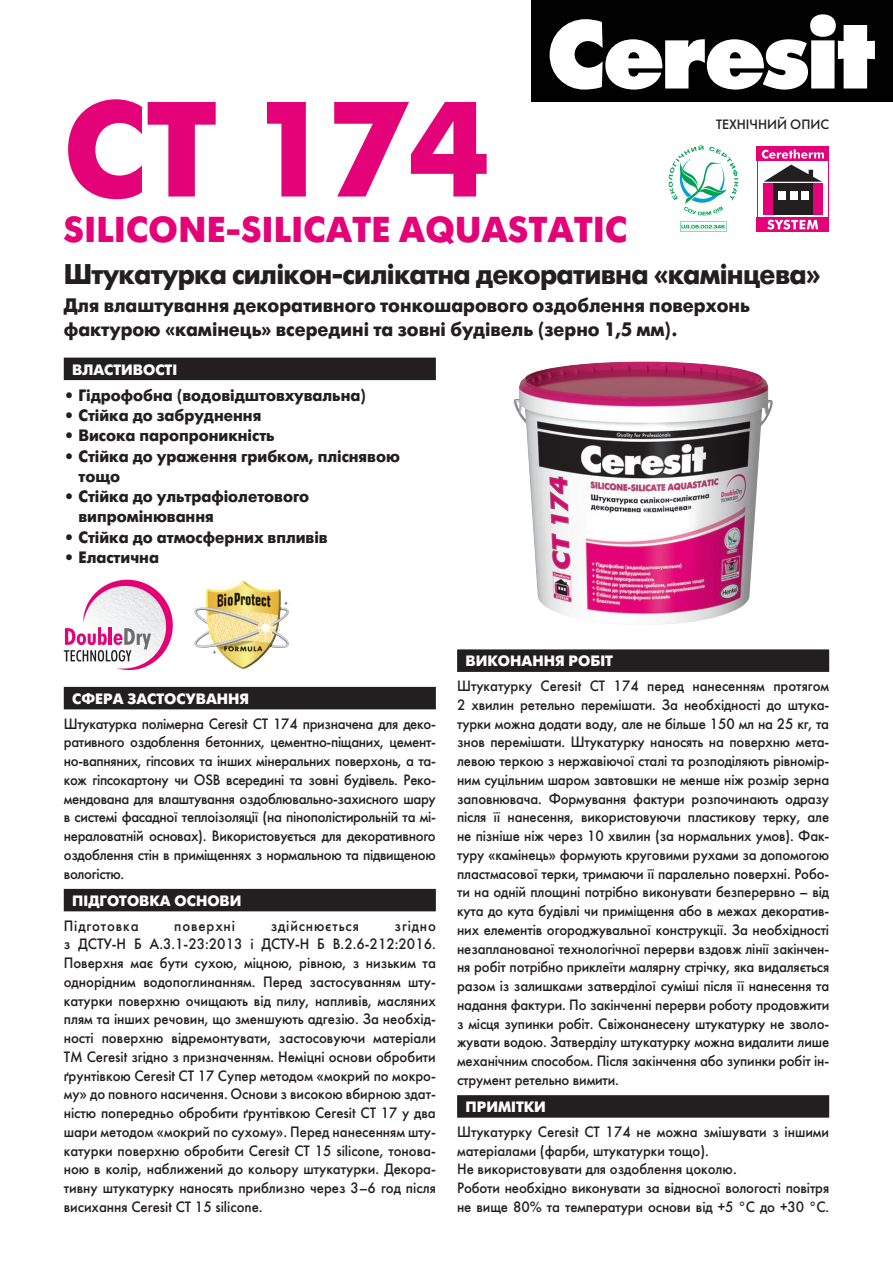
<style>
.page{position:relative;width:893px;height:1263px;background:#fff}
.page>*{position:absolute;margin:0;border:0;box-sizing:border-box;transform-origin:0 0}
.t1{font:700 135px "Futura Futuris";color:#e40278}
.t2{font:700 36px "Futura Futuris";letter-spacing:.01em;color:#e40278}
.t3{font:700 28.5px "Futura Futuris";letter-spacing:-.025em;color:#231f20;scale:.95 1}
.t4{font:700 19.5px/24px "Futura Futuris";color:#231f20;scale:.95 1}
.t5{font:700 16.5px/20.2px "Futura Futuris";color:#231f20;scale:.95 1}
.t6{font:15px/18.8px "Futura Futuris";color:#231f20;text-align:justify;scale:.95 1}
.t7{font:700 15px "Futura Futuris";color:#fff}
.t8{font:15px "Futura Futuris";letter-spacing:.06em;color:#231f20;scale:.95 1}
.t9{font:13.5px "Futura Futuris";color:#231f20}
</style>
<div class="page">
<div style="left:64px;top:358px;width:372px;height:22px;background:#231f20"></div>
<div style="left:64px;top:687px;width:372px;height:22px;background:#231f20"></div>
<div style="left:64px;top:889px;width:372px;height:22px;background:#231f20"></div>
<svg style="left:64px;top:580px;width:109px;height:90px"></svg>
<img style="left:194px;top:581px;width:95px;height:88px">
<div style="left:457px;top:649px;width:372px;height:23px;background:#231f20"></div>
<div style="left:457px;top:1095px;width:372px;height:23px;background:#231f20"></div>
<img style="left:513px;top:361px;width:260px;height:264px">
<div style="left:757px;top:147px;width:72px;height:14px;background:#e40278"></div>
<div style="left:757px;top:217px;width:72px;height:15px;background:#e40278"></div>
<div style="left:764px;top:183px;width:9px;height:32px;background:#e40278"></div>
<div style="left:813px;top:183px;width:9px;height:32px;background:#e40278"></div>
<div style="left:773px;top:183px;width:40px;height:32px;background:#231f20"></div>
<svg style="left:764px;top:165px;width:58px;height:17px"></svg>
<div style="left:779px;top:191px;width:7px;height:9px;background:#fff"></div>
<div style="left:790px;top:191px;width:7px;height:9px;background:#fff"></div>
<div style="left:801px;top:191px;width:7px;height:9px;background:#fff"></div>
<hr style="left:757px;top:161px;width:1px;height:57px;background:#e40278">
<hr style="left:828px;top:161px;width:1px;height:57px;background:#e40278">
<svg style="left:762px;top:149px;width:62px;height:10px"></svg>
<svg style="left:767px;top:220px;width:51px;height:10px"></svg>
<svg style="left:668px;top:145px;width:70px;height:70px"></svg>
<svg style="left:680px;top:221px;width:46px;height:11px"></svg>
<div style="left:531px;top:0;width:362px;height:101px;background:#010101"></div>
<svg style="left:550px;top:14px;width:325px;height:76px"></svg>
<h1 class="t1" style="left:64px;top:70px;width:427px">CT 174</h1>
<h2 class="t2" style="left:64px;top:208px;width:565px">SILICONE-SILICATE AQUASTATIC</h2>
<h3 class="t3" style="left:64px;top:257px;width:798px">Штукатурка силікон-силікатна декоративна «камінцева»</h3>
<h3 class="t4" style="left:64px;top:293px;width:724px">Для влаштування декоративного тонкошарового оздоблення поверхонь фактурою «камінець» всередині та зовні будівель (зерно 1,5 мм).</h3>
<p class="t9" style="left:716px;top:116px;width:115px">ТЕХНІЧНИЙ ОПИС</p>
<p class="t7" style="left:72px;top:360px;width:106px">ВЛАСТИВОСТІ</p>
<p class="t5" style="left:64px;top:385px;width:320px">• Гідрофобна (водовідштовхувальна)</p>
<p class="t5" style="left:64px;top:406px;width:209px">• Стійка до забруднення</p>
<p class="t5" style="left:64px;top:426px;width:223px">• Висока паропроникність</p>
<p class="t5" style="left:78px;top:446px;width:340px;text-indent:-15px">• Стійка до ураження грибком, пліснявою тощо</p>
<p class="t5" style="left:78px;top:487px;width:244px;text-indent:-15px">• Стійка до ультрафіолетового випромінювання</p>
<p class="t5" style="left:64px;top:527px;width:279px">• Стійка до атмосферних впливів</p>
<p class="t5" style="left:64px;top:547px;width:102px">• Еластична</p>
<p class="t7" style="left:72px;top:690px;width:178px">СФЕРА ЗАСТОСУВАННЯ</p>
<p class="t6" style="left:64px;top:714px;width:393px">Штукатурка полімерна Ceresit СТ 174 призначена для деко&shy;ративного оздоблення бетонних, цементно-піщаних, цемент&shy;но-вапняних, гіпсових та інших мінеральних поверхонь, а та&shy;кож гіпсокартону чи OSB всередині та зовні будівель. Реко&shy;мендована для влаштування оздоблювально-захисного шару в системі фасадної теплоізоляції (на пінополістирольній та мі&shy;нераловатній основах). Використовується для декоративного оздоблення стін в приміщеннях з нормальною та підвищеною вологістю.</p>
<p class="t7" style="left:72px;top:892px;width:171px">ПІДГОТОВКА ОСНОВИ</p>
<p class="t8" style="left:64px;top:916px;width:80px">Підготовка</p>
<p class="t8" style="left:174px;top:916px;width:65px">поверхні</p>
<p class="t8" style="left:271px;top:916px;width:94px">здійснюється</p>
<p class="t6" style="left:64px;top:916px;width:393px;text-indent:331px">згідно з ДСТУ-Н Б А.3.1-23:2013 і ДСТУ-Н Б В.2.6-212:2016.<br>Поверхня має бути сухою, міцною, рівною, з низьким та однорідним водопоглинанням. Перед застосуванням шту&shy;катурки поверхню очищають від пилу, напливів, масляних плям та інших речовин, що зменшують адгезію. За необхід&shy;ності поверхню відремонтувати, застосовуючи матеріали ТМ Ceresit згідно з призначенням. Неміцні основи обробити ґрунтівкою Ceresit СТ 17 Супер методом «мокрий по мокро&shy;му» до повного насичення. Основи з високою вбирною здат&shy;ністю попередньо обробити ґрунтівкою Ceresit СТ 17 у два шари методом «мокрий по сухому». Перед нанесенням шту&shy;катурки поверхню обробити Ceresit СТ 15 silicone, тонова&shy;ною в колір, наближений до кольору штукатурки. Декора&shy;тивну штукатурку наносять приблизно через 3–6 год після висихання Ceresit СТ 15 silicone.</p>
<p class="t7" style="left:466px;top:652px;width:149px">ВИКОНАННЯ РОБІТ</p>
<p class="t6" style="left:457px;top:677px;width:393px">Штукатурку Ceresit CT 174 перед нанесенням протягом 2 хвилин ретельно перемішати. За необхідності до штука&shy;турки можна додати воду, але не більше 150 мл на 25 кг, та знов перемішати. Штукатурку наносять на поверхню мета&shy;левою теркою з нержавіючої сталі та розподіляють рівномір&shy;ним суцільним шаром завтовшки не менше ніж розмір зерна заповнювача. Формування фактури розпочинають одразу після її нанесення, використовуючи пластикову терку, але не пізніше ніж через 10 хвилин (за нормальних умов). Фак&shy;туру «камінець» формують круговими рухами за допомогою пластмасової терки, тримаючи її паралельно поверхні. Робо&shy;ти на одній площині потрібно виконувати безперервно – від кута до кута будівлі чи приміщення або в межах декоратив&shy;них елементів огороджувальної конструкції. За необхідності незапланованої технологічної перерви вздовж лінії закінчен&shy;ня робіт потрібно приклеїти малярну стрічку, яка видаляється разом із залишками затверділої суміші після її нанесення та надання фактури. По закінченні перерви роботу продовжити з місця зупинки робіт. Свіжонанесену штукатурку не зволо&shy;жувати водою. Затверділу штукатурку можна видалити лише механічним способом. Після закінчення або зупинки робіт ін&shy;струмент ретельно вимити.</p>
<p class="t7" style="left:466px;top:1098px;width:82px">ПРИМІТКИ</p>
<p class="t6" style="left:457px;top:1122px;width:393px;text-align:left">Штукатурку Ceresit СТ 174 не можна змішувати з іншими матеріалами (фарби, штукатурки тощо).<br>Не використовувати для оздоблення цоколю.<br>Роботи необхідно виконувати за відносної вологості повітря не вище 80% та температури основи від +5 °С до +30 °С.</p>
</div>
